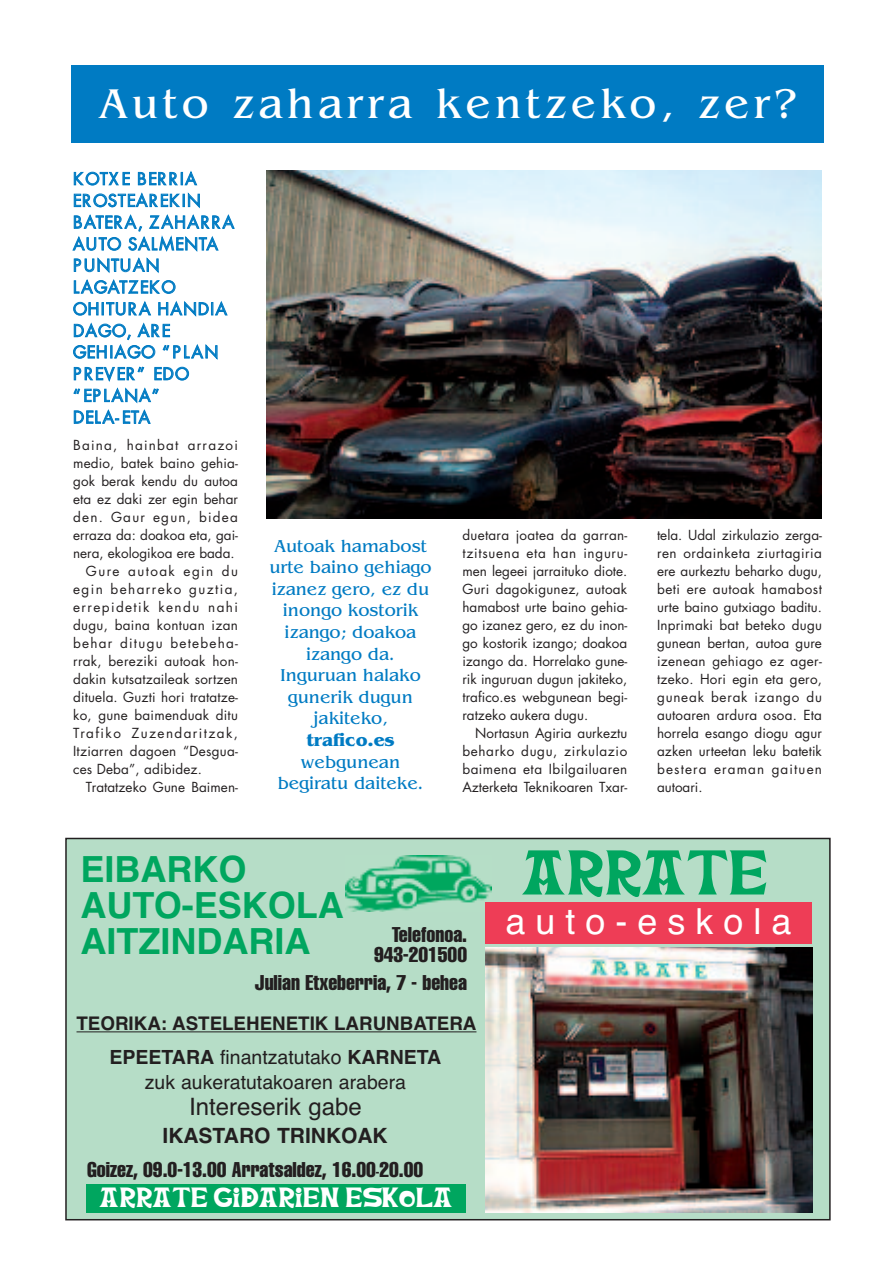
<style>
.page{position:relative;width:893px;height:1263px;background:#fff}
.page>*{position:absolute;margin:0;border:0;box-sizing:border-box;transform-origin:0 0}
.t1{font:51px "Euskara Bi";color:#00a65f}
.t2{font:43.5px "Benguiat";letter-spacing:.095em;color:#fff}
.t3{font:700 36px/36px "Helvetica";color:#00a65f}
.t4{font:36px "Helvetica";letter-spacing:.28em;color:#fff}
.t5{font:24px "Helvetica";color:#231f20}
.t6{font:22.5px "Euskara Bi";color:#fff}
.t7{font:extra-condensed 21px/28px "Helvetica";color:#231f20;text-align:right}
.t8{font:700 21px "Helvetica";color:#231f20}
.t9{font:19.5px/25.5px "Helvetica";color:#231f20;text-align:center}
.t10{font:700 18.75px "Helvetica";color:#231f20}
.t11{font:18px/21.6px "Benguiat";color:#007bc3;text-align:center}
.t12{font:700 18px "Benguiat";color:#007bc3}
.t13{font:16.5px/21.8px "Futura";letter-spacing:.075em;color:#007bc3}
.t14{font:13.5px/18px "Futura";letter-spacing:.015em;color:#231f20;text-align:justify}
.t15{font:13.5px "Futura";letter-spacing:.105em;color:#231f20}
.t16{font:13.5px "Futura";letter-spacing:.09em;color:#231f20}
.t17{font:13.5px "Futura";letter-spacing:.095em;color:#231f20}
.s1{font-weight:700}
.s2{font-size:13.5px}
</style>
<div class="page">
<div style="left:72px;top:65px;width:752px;height:78px;background:#007bc3"></div>
<img style="left:267px;top:171px;width:554px;height:348px">
<div style="left:66px;top:838px;width:764px;height:382px;background:#b6ddc7"></div>
<img style="left:346px;top:855px;width:145px;height:56px">
<div style="left:65px;top:838px;width:766px;height:382px;border:2px solid #231f20"></div>
<img style="left:486px;top:948px;width:326px;height:265px">
<div style="left:485px;top:902px;width:327px;height:41px;background:#ee3d56"></div>
<div style="left:86px;top:1184px;width:380px;height:29px;background:#00a65f"></div>
<hr style="left:77px;top:1031px;width:399px;height:1px;background:#231f20">
<h2 class="t2" style="left:99px;top:78px;width:700px">Auto zaharra kentzeko, zer?</h2>
<p class="t13" style="left:73px;top:169px;width:163px">KOTXE BERRIA<br>EROSTEAREKIN<br>BATERA, ZAHARRA<br>AUTO SALMENTA<br>PUNTUAN<br>LAGATZEKO<br>OHITURA HANDIA<br>DAGO, ARE<br>GEHIAGO “PLAN<br>PREVER” EDO “EPLANA”<br>DELA- ETA</p>
<p class="t16" style="left:73px;top:439px;width:166px">Baina, hainbat arrazoi</p>
<p class="t14" style="left:73px;top:455px;width:166px">medio, batek baino gehia-</p>
<p class="t14" style="left:73px;top:473px;width:166px">gok berak kendu du autoa</p>
<p class="t14" style="left:73px;top:491px;width:166px">eta ez daki zer egin behar</p>
<p class="t16" style="left:73px;top:511px;width:166px">den. Gaur egun, bidea</p>
<p class="t14" style="left:73px;top:527px;width:166px">erraza da: doakoa eta, gai-</p>
<p class="t14" style="left:73px;top:545px;width:163px">nera, ekologikoa ere bada.</p>
<p class="t15" style="left:86px;top:565px;width:154px">Gure autoak egin du</p>
<p class="t15" style="left:73px;top:583px;width:166px">egin beharreko guztia,</p>
<p class="t15" style="left:73px;top:601px;width:166px">errepidetik kendu nahi</p>
<p class="t14" style="left:73px;top:617px;width:166px">dugu, baina kontuan izan</p>
<p class="t17" style="left:73px;top:637px;width:166px">behar ditugu betebeha-</p>
<p class="t14" style="left:73px;top:653px;width:166px">rrak, bereziki autoak hon-</p>
<p class="t14" style="left:73px;top:671px;width:166px">dakin kutsatzaileak sortzen</p>
<p class="t14" style="left:73px;top:689px;width:166px">dituela. Guzti hori tratatze-</p>
<p class="t14" style="left:73px;top:707px;width:166px">ko, gune baimenduak ditu</p>
<p class="t15" style="left:73px;top:727px;width:166px">Trafiko Zuzendaritzak,</p>
<p class="t14" style="left:73px;top:743px;width:166px">Itziarren dagoen “Desgua-</p>
<p class="t14" style="left:73px;top:761px;width:130px">ces Deba”, adibidez.</p>
<p class="t14" style="left:86px;top:779px;width:154px">Tratatzeko Gune Baimen-</p>
<h3 class="t11" style="left:269px;top:534px;width:164px">Autoak hamabost urte baino gehiago izanez gero, ez du inongo kostorik izango; doakoa izango da.<br>Inguruan halako gunerik dugun jakiteko,</h3>
<h3 class="t12" style="left:306px;top:729px;width:90px">trafico.es</h3>
<h3 class="t11" style="left:277px;top:750px;width:148px">webgunean begiratu daiteke.</h3>
<p class="t14" style="left:462px;top:527px;width:166px">duetara joatea da garran&shy;tzitsuena eta han inguru&shy;men legeei jarraituko diote.<br>Guri dagokigunez, autoak hamabost urte baino gehia&shy;go izanez gero, ez du inon&shy;go kostorik izango; doakoa izango da. Horrelako gune&shy;rik inguruan dugun jakiteko, trafico.es webgunean begi&shy;ratzeko aukera dugu.</p>
<p class="t14" style="left:462px;top:725px;width:166px;text-indent:13px">Nortasun Agiria aurkeztu beharko dugu, zirkulazio baimena eta Ibilgailuaren Azterketa Teknikoaren Txar-</p>
<p class="t14" style="left:657px;top:527px;width:166px">tela. Udal zirkulazio zerga&shy;ren ordainketa ziurtagiria ere aurkeztu beharko dugu, beti ere autoak hamabost urte baino gutxiago baditu.<br>Inprimaki bat beteko dugu gunean bertan, autoa gure izenean gehiago ez ager&shy;tzeko. Hori egin eta gero, guneak berak izango du autoaren ardura osoa. Eta horrela esango diogu agur azken urteetan leku batetik bestera eraman gaituen autoari.</p>
<h3 class="t3" style="left:80px;top:851px;width:265px">EIBARKO<br>AUTO-ESKOLA<br>AITZINDARIA</h3>
<h1 class="t1" style="left:522px;top:847px;width:247px">ARRATE</h1>
<h3 class="t4" style="left:392px;top:901px;width:401px"><sub>Telefonoa.</sub> auto-eskola</h3>
<h3 class="t7" style="left:255px;top:941px;width:214px">943-201500<br>Julian Etxeberria, 7 - behea</h3>
<h3 class="t10" style="left:77px;top:1013px;width:401px">TEORIKA: ASTELEHENETIK LARUNBATERA</h3>
<h3 class="t9" style="left:109px;top:1044px;width:333px"><span class="s1">EPEETARA</span> finantzatutako <span class="s1">KARNETA </span>zuk aukeratutakoaren arabera</h3>
<h3 class="t5" style="left:189px;top:1092px;width:174px">Intereserik gabe</h3>
<h3 class="t8" style="left:162px;top:1123px;width:227px">IKASTARO TRINKOAK</h3>
<h3 class="t7" style="left:87px;top:1157px;width:338px">Goizez, 09.0-13.00 Arratsaldez, 16.00<span class="s2">-</span>20.00</h3>
<h3 class="t6" style="left:100px;top:1186px;width:355px">ARRATE GIDARIEN ESKOLA</h3>
</div>
